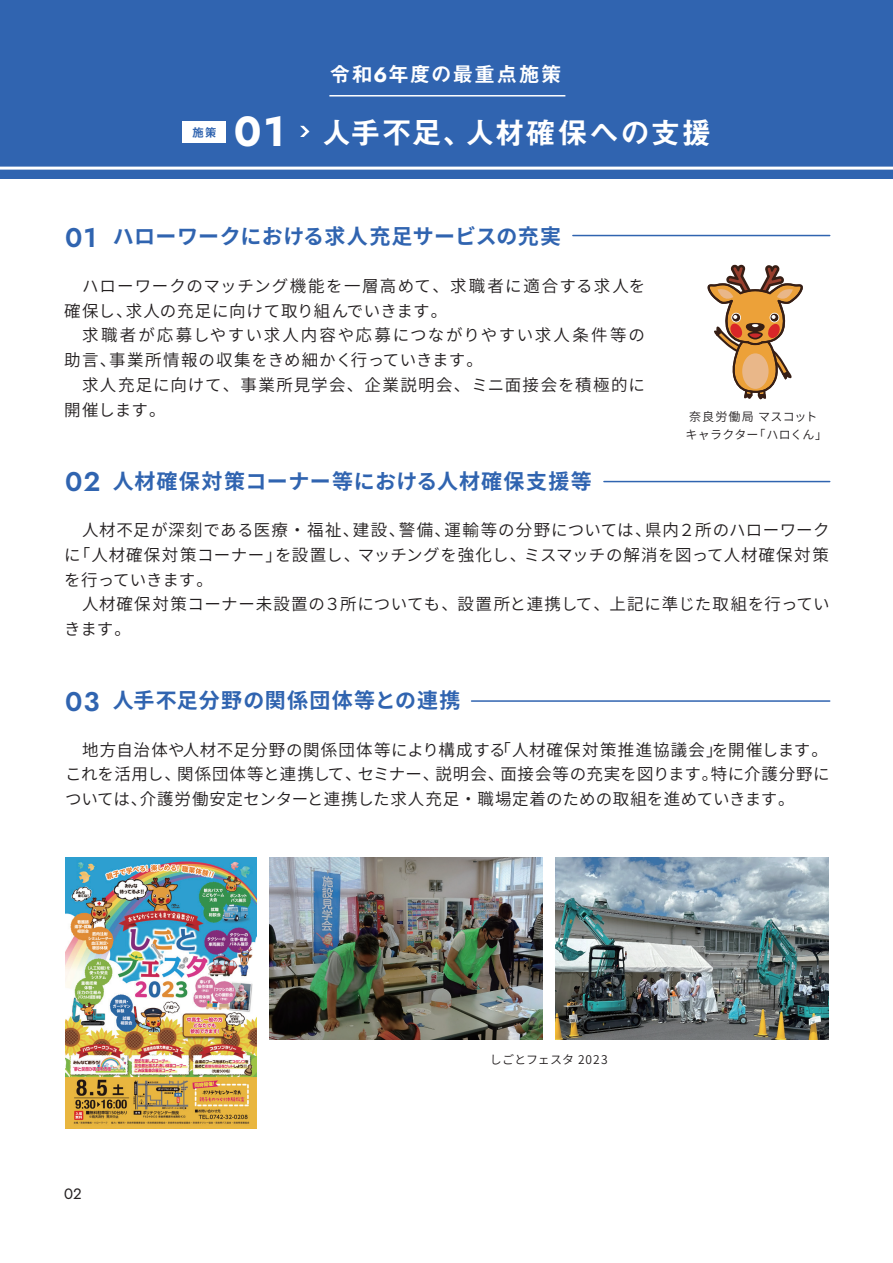
<style>
.page{position:relative;width:893px;height:1263px;background:#fff}
.page>*{position:absolute;margin:0;border:0;box-sizing:border-box;transform-origin:0 0}
.t1{font:30px "Midashi Go Pro MB31";letter-spacing:.03em;color:#fff}
.t2{font:27px "Jost Semi";color:#3064b0}
.t3{font:700 21px "Gen Shin Gothic";letter-spacing:.03em;color:#3064b0}
.t4{font:700 21px "Gen Shin Gothic";letter-spacing:.05em;color:#3064b0}
.t5{font:21px "Midashi Go Pro MB31";letter-spacing:.045em;color:#fff}
.t6{font:16.5px/24.8px "Gen Shin Gothic";letter-spacing:.045em;color:#231f20}
.t7{font:16.5px/24.8px "Gen Shin Gothic";letter-spacing:.07em;color:#231f20}
.t8{font:15px "Jost";color:#231f20}
.t9{font:12px/18px "Gen Shin Gothic";letter-spacing:.025em;color:#231f20;text-align:center}
.t10{font:12px "Midashi Go Pro MB31";color:#3064b0}
.s1{font-family:"Jost";font-weight:700}
.s2{font-family:"Jost";font-weight:700;font-size:42px}
.s3{font-family:"Jost Semi";font-weight:400;font-size:27px}
</style>
<div class="page">
<div style="left:0;top:0;width:893px;height:179px;background:#3064b0"></div>
<hr style="left:329px;top:95px;width:236px;height:2px;background:#fff">
<div style="left:183px;top:121px;width:43px;height:21px;background:#fff"></div>
<hr style="left:0;top:167px;width:893px;height:3px;background:#fff">
<hr style="left:573px;top:235px;width:257px;height:1px;background:#3064b0">
<svg style="left:300px;top:126px;width:9px;height:11px"></svg>
<svg style="left:707px;top:264px;width:96px;height:135px"></svg>
<hr style="left:604px;top:481px;width:226px;height:1px;background:#3064b0">
<hr style="left:472px;top:700px;width:358px;height:2px;background:#3064b0">
<img style="left:65px;top:858px;width:192px;height:270px">
<img style="left:270px;top:858px;width:273px;height:182px">
<img style="left:555px;top:858px;width:273px;height:182px">
<p class="t5" style="left:329px;top:57px;width:234px">令和<span class="s1">６</span>年度の最重点施策</p>
<p class="t10" style="left:192px;top:123px;width:26px">施策</p>
<p class="t1" style="left:234px;top:108px;width:479px"><span class="s2">01</span> 人手不足、人材確保への支援</p>
<p class="t3" style="left:113px;top:221px;width:450px">ハローワークにおける求人充足サービスの充実</p>
<p class="t7" style="left:64px;top:273px;width:582px">　ハローワークのマッチング機能を一層高めて、求職者に適合する求人を確保し、求人の充足に向けて取り組んでいきます。<br>　求職者が応募しやすい求人内容や応募につながりやすい求人条件等の助言、事業所情報の収集をきめ細かく行っていきます。<br>　求人充足に向けて、事業所見学会、企業説明会、ミニ面接会を積極的に開催します。</p>
<p class="t2" style="left:65px;top:219px;width:33px">01</p>
<p class="t9" style="left:686px;top:407px;width:143px">奈良労働局 マスコットキャラクター「ハロくん」</p>
<p class="t3" style="left:65px;top:465px;width:528px"><span class="s3">02</span> 人材確保対策コーナー等における人材確保支援等</p>
<p class="t6" style="left:64px;top:518px;width:767px">　人材不足が深刻である医療・福祉、建設、警備、運輸等の分野については、県内２所のハローワークに「人材確保対策コーナー」を設置し、マッチングを強化し、ミスマッチの解消を図って人材確保対策を行っていきます。<br>　人材確保対策コーナー未設置の３所についても、設置所と連携して、上記に準じた取組を行っていきます。</p>
<p class="t4" style="left:65px;top:684px;width:397px"><span class="s3">03</span> 人手不足分野の関係団体等との連携</p>
<p class="t6" style="left:65px;top:737px;width:766px;text-align:justify;text-indent:17px">地方自治体や人材不足分野の関係団体等により構成する「人材確保対策推進協議会」を開催します。これを活用し、関係団体等と連携して、セミナー、説明会、面接会等の充実を図ります。特に介護分野については、介護労働安定センターと連携した求人充足・職場定着のための取組を進めていきます。</p>
<p class="t8" style="left:64px;top:1184px;width:19px">02</p>
<p class="t9" style="left:490px;top:1051px;width:119px">しごとフェスタ 2023</p>
</div>
